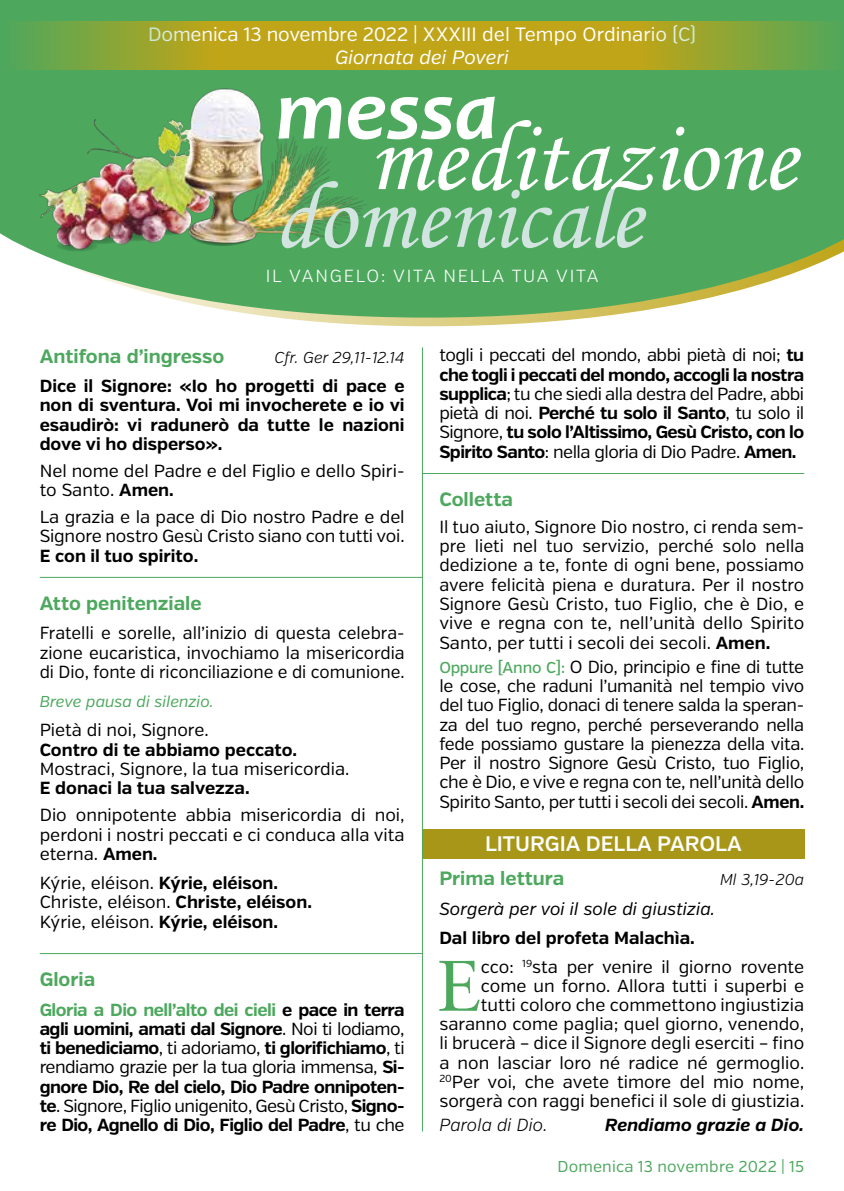
<style>
.page{position:relative;width:844px;height:1191px;background:#fff}
.page>*{position:absolute;margin:0;border:0;box-sizing:border-box;transform-origin:0 0}
.t1{font:italic 700 85.58px "Candara";color:#fff}
.t2{font:71.58px "Sabon";color:#4da85e}
.t3{font:600 21px "Verb";color:#fff}
.t4{font:700 19.25px "Verb";color:#4da85e}
.t5{font:19.25px "Verb";color:#fff}
.t6{font:italic 19.25px "Verb";color:#fff}
.t7{font:17.5px/19.2px "Verb";color:#000;text-align:justify}
.t8{font:700 17.5px/19.2px "Verb";color:#000;text-align:justify}
.t9{font:italic 17.5px "Verb";color:#000}
.t10{font:300 17.5px "Verb";letter-spacing:.1em;color:#fff}
.t11{font:italic 700 17.5px "Verb";color:#000}
.t12{font:italic 300 17.5px "Verb";color:#000}
.t13{font:italic 300 15.75px "Verb";color:#000}
.t14{font:15.75px "Verb";letter-spacing:.01em;color:#4da85e}
.t15{font:italic 15.75px "Verb";color:#4da85e}
.s1{font-weight:700}
.s2{color:#4da85e}
.s3{font-weight:400}
.s4{font-weight:500;font-size:15.75px;color:#4da85e}
</style>
<div class="page">
<hr style="left:40px;top:577px;width:382px;height:1px;background:#4da85e">
<hr style="left:40px;top:953px;width:382px;height:1px;background:#4da85e">
<hr style="left:422px;top:473px;width:382px;height:1px;background:#4da85e">
<div style="left:422px;top:829px;width:382px;height:29px;background:#a89618"></div>
<hr style="left:422px;top:347px;width:1px;height:784px;background:#4da85e">
<svg style="left:273px;top:317px;width:322px;height:9px"></svg>
<svg style="left:0;top:0;width:843px;height:317px;fill:#4da85e"></svg>
<img style="left:14px;top:83px;width:362px;height:181px">
<svg style="left:281px;top:120px;width:519px;height:128px"></svg>
<svg style="left:0;top:21px;width:843px;height:48px;fill:#c0a518"></svg>
<p class="t5" style="left:148px;top:23px;width:549px">Domenica 13 novembre 2022 | XXXIII del Tempo Ordinario (C)</p>
<p class="t6" style="left:335px;top:46px;width:175px">Giornata dei Poveri</p>
<h1 class="t1" style="left:275px;top:57px;width:223px">messa</h1>
<p class="t10" style="left:265px;top:265px;width:334px">IL VANGELO: VITA NELLA TUA VITA</p>
<p class="t4" style="left:40px;top:344px;width:186px">Antifona d’ingresso</p>
<p class="t13" style="left:274px;top:348px;width:132px">Cfr. Ger 29,11-12.14</p>
<p class="t8" style="left:40px;top:376px;width:366px">Dice il Signore: «Io ho progetti di pace e non di sventura. Voi mi invocherete e io vi esaudirò: vi radunerò da tutte le nazioni dove vi ho disperso».</p>
<p class="t7" style="left:40px;top:461px;width:366px">Nel nome del Padre e del Figlio e dello Spiri&shy;to Santo. <span class="s1">Amen.</span></p>
<p class="t7" style="left:40px;top:507px;width:366px">La grazia e la pace di Dio nostro Padre e del<br>Signore nostro Gesù Cristo siano con tutti voi.</p>
<p class="t8" style="left:40px;top:546px;width:160px">E con il tuo spirito.</p>
<p class="t4" style="left:40px;top:591px;width:163px">Atto penitenziale</p>
<p class="t7" style="left:40px;top:624px;width:366px">Fratelli e sorelle, all’inizio di questa celebra&shy;zione eucaristica, invochiamo la misericordia di Dio, fonte di riconciliazione e di comunione.</p>
<p class="t15" style="left:40px;top:692px;width:175px">Breve pausa di silenzio.</p>
<p class="t7" style="left:40px;top:721px;width:170px">Pietà di noi, Signore.</p>
<p class="t8" style="left:40px;top:740px;width:259px">Contro di te abbiamo peccato.</p>
<p class="t7" style="left:40px;top:759px;width:311px">Mostraci, Signore, la tua misericordia.</p>
<p class="t8" style="left:40px;top:779px;width:211px">E donaci la tua salvezza.</p>
<p class="t7" style="left:40px;top:805px;width:366px">Dio onnipotente abbia misericordia di noi, perdoni i nostri peccati e ci conduca alla vita eterna. <span class="s1">Amen.</span></p>
<p class="t7" style="left:40px;top:873px;width:274px;text-align:left">Kýrie, eléison. <span class="s1">Kýrie, eléison.<br></span>Christe, eléison. <span class="s1">Christe, eléison.<br></span>Kýrie, eléison. <span class="s1">Kýrie, eléison.</span></p>
<p class="t4" style="left:40px;top:967px;width:57px">Gloria</p>
<p class="t8" style="left:40px;top:1000px;width:366px"><span class="s2">Gloria a Dio nell’alto dei cieli</span> e pace in terra agli uomini, amati dal Signore<span class="s3">. Noi ti lodiamo, </span>ti benediciamo<span class="s3">, ti adoriamo,</span> ti glorifichiamo<span class="s3">, ti rendiamo grazie per la tua gloria immensa,</span> Si&shy;gnore Dio, Re del cielo, Dio Padre onnipoten&shy;te<span class="s3">. Signore, Figlio unigenito, Gesù Cristo,</span> Signo&shy;re Dio, Agnello di Dio, Figlio del Padre<span class="s3">, tu che</span></p>
<p class="t7" style="left:439px;top:346px;width:366px">togli i peccati del mondo, abbi pietà di noi; <span class="s1">tu che togli i peccati del mondo, accogli la nostra supplica</span>; tu che siedi alla destra del Padre, abbi pietà di noi. <span class="s1">Perché tu solo il Santo</span>, tu solo il Signore, <span class="s1">tu solo l’Altissimo, Gesù Cristo, con lo Spirito Santo</span>: nella gloria di Dio Padre. <span class="s1">Amen.</span></p>
<p class="t4" style="left:439px;top:488px;width:75px">Colletta</p>
<p class="t7" style="left:439px;top:517px;width:366px">Il tuo aiuto, Signore Dio nostro, ci renda sem&shy;pre lieti nel tuo servizio, perché solo nella dedizione a te, fonte di ogni bene, possiamo avere felicità piena e duratura. Per il nostro Signore Gesù Cristo, tuo Figlio, che è Dio, e vive e regna con te, nell’unità dello Spirito Santo, per tutti i secoli dei secoli. <span class="s1">Amen.</span></p>
<p class="t7" style="left:439px;top:657px;width:366px"><span class="s4">Oppure [Anno C]:</span> O Dio, principio e fine di tutte le cose, che raduni l’umanità nel tempio vivo del tuo Figlio, donaci di tenere salda la speran&shy;za del tuo regno, perché perseverando nella fede possiamo gustare la pienezza della vita.<br>Per il nostro Signore Gesù Cristo, tuo Figlio, che è Dio, e vive e regna con te, nell’unità dello Spirito Santo, per tutti i secoli dei secoli. <span class="s1">Amen.</span></p>
<p class="t3" style="left:485px;top:831px;width:258px">LITURGIA DELLA PAROLA</p>
<p class="t4" style="left:439px;top:867px;width:126px">Prima lettura</p>
<p class="t13" style="left:719px;top:870px;width:86px">Ml 3,19-20a</p>
<p class="t9" style="left:439px;top:898px;width:277px">Sorgerà per voi il sole di giustizia.</p>
<p class="t8" style="left:439px;top:928px;width:257px">Dal libro del profeta Malachìa.</p>
<h2 class="t2" style="left:437px;top:943px;width:45px">E</h2>
<p class="t7" style="left:439px;top:957px;width:366px;text-align:right">cco: <sup>19</sup>sta per venire il giorno rovente come un forno. Allora tutti i superbi e<br>tutti coloro che commettono ingiustizia saranno come paglia; quel giorno, venendo, li brucerà – dice il Signore degli eserciti – fino a non lasciar loro né radice né germoglio.<br><sup>20</sup>Per voi, che avete timore del mio nome, sorgerà con raggi benefici il sole di giustizia.</p>
<p class="t12" style="left:439px;top:1114px;width:110px">Parola di Dio.</p>
<p class="t11" style="left:605px;top:1114px;width:200px">Rendiamo grazie a Dio.</p>
<p class="t14" style="left:557px;top:1157px;width:248px">Domenica 13 novembre 2022 | 15</p>
</div>
